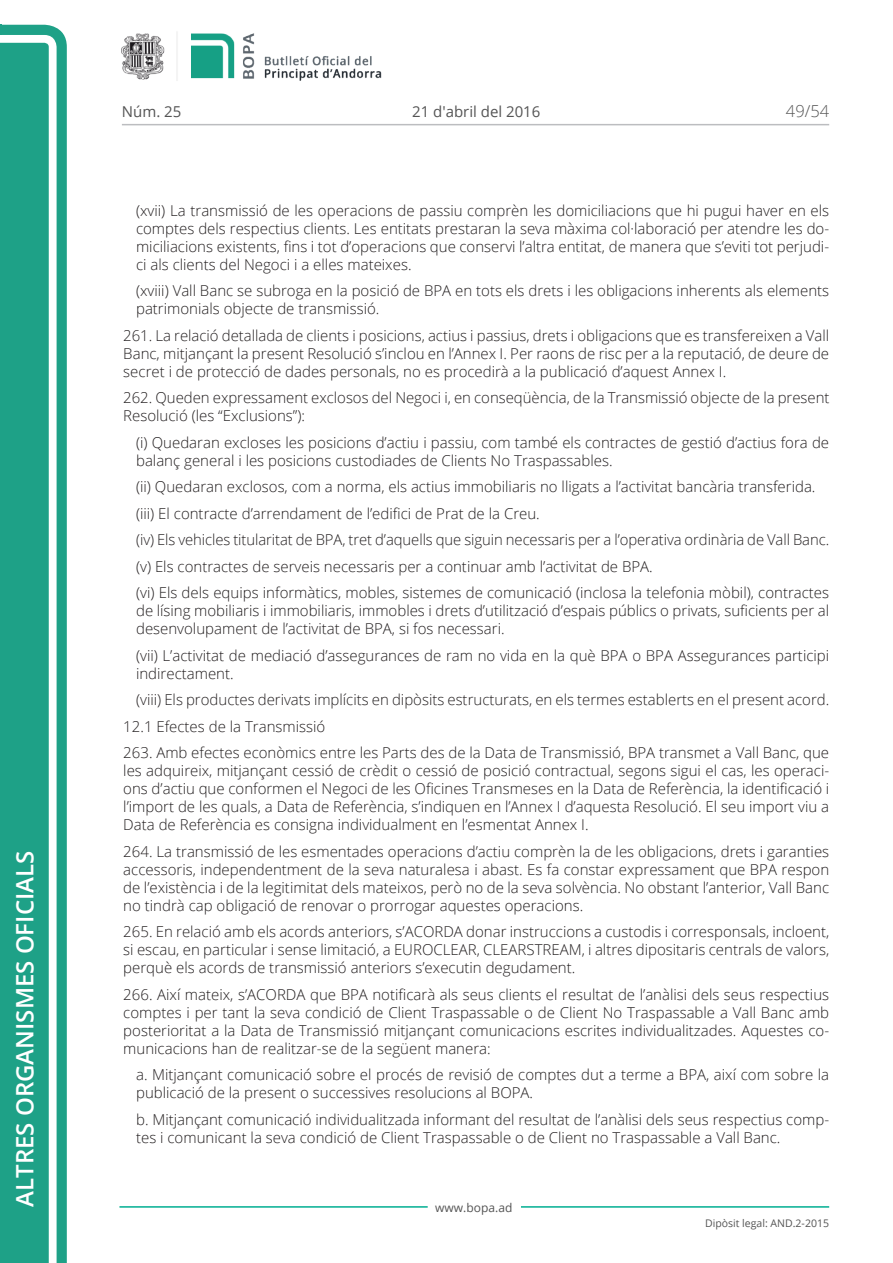
<style>
.page{position:relative;width:893px;height:1263px;background:#fff}
.page>*{position:absolute;margin:0;border:0;box-sizing:border-box;transform-origin:0 0}
.t1{font:600 24px "Open Sans";color:#fff}
.t2{font:300 16.5px "Open Sans";color:#545454}
.Body_text{font:300 15px/18px "Open Sans";color:#231f20;text-align:justify}
.Body_text_i{font:300 15px/18px "Open Sans";color:#231f20}
.t3{font:15px "Open Sans";color:#545454}
.t4{font:12px "Open Sans";color:#545454}
.t5{font:10.5px "Open Sans";color:#545454}
</style>
<div class="page">
<svg style="left:0;top:25px;width:67px;height:1238px;fill:#1ea187"></svg>
<div style="left:0;top:43px;width:49px;height:1220px;background:#1ea187"></div>
<img style="left:122px;top:32px;width:260px;height:49px">
<hr style="left:119px;top:1206px;width:309px;height:2px;background:#00ae91">
<hr style="left:521px;top:1206px;width:308px;height:2px;background:#00ae91">
<hr style="left:122px;top:124px;width:707px;height:1px;background:#bcbdc0">
<h1 class="t1" style="left:8px;top:1207px;width:358px;rotate:-90deg">Altres organismes oficials</h1>
<p class="t3" style="left:122px;top:102px;width:61px">Núm. 25</p>
<p class="t3" style="left:412px;top:102px;width:130px">21 d'abril del 2016</p>
<p class="t2" style="left:786px;top:100px;width:45px">49/54</p>
<p class="Body_text_i" style="left:136px;top:201px;width:695px;text-align:justify">(xvii) La transmissió de les operacions de passiu comprèn les domiciliacions que hi pugui haver en els comptes dels respectius clients. Les entitats prestaran la seva màxima col·laboració per atendre les do&shy;miciliacions existents, fins i tot d’operacions que conservi l’altra entitat, de manera que s’eviti tot perjudi&shy;ci als clients del Negoci i a elles mateixes.</p>
<p class="Body_text_i" style="left:136px;top:281px;width:695px">(xviii) Vall Banc se subroga en la posició de BPA en tots els drets i les obligacions inherents als elements patrimonials objecte de transmissió.</p>
<p class="Body_text" style="left:123px;top:326px;width:707px">261. La relació detallada de clients i posicions, actius i passius, drets i obligacions que es transfereixen a Vall Banc, mitjançant la present Resolució s’inclou en l’Annex I. Per raons de risc per a la reputació, de deure de secret i de protecció de dades personals, no es procedirà a la publicació d’aquest Annex I.</p>
<p class="Body_text" style="left:123px;top:388px;width:708px">262. Queden expressament exclosos del Negoci i, en conseqüència, de la Transmissió objecte de la present<br>Resolució (les “Exclusions”):</p>
<p class="Body_text_i" style="left:136px;top:433px;width:695px">(i) Quedaran excloses les posicions d’actiu i passiu, com també els contractes de gestió d’actius fora de balanç general i les posicions custodiades de Clients No Traspassables.</p>
<p class="Body_text_i" style="left:136px;top:477px;width:681px">(ii) Quedaran exclosos, com a norma, els actius immobiliaris no lligats a l’activitat bancària transferida.</p>
<p class="Body_text_i" style="left:136px;top:504px;width:405px">(iii) El contracte d’arrendament de l’edifici de Prat de la Creu.</p>
<p class="Body_text_i" style="left:136px;top:530px;width:695px">(iv) Els vehicles titularitat de BPA, tret d’aquells que siguin necessaris per a l’operativa ordinària de Vall Banc.</p>
<p class="Body_text_i" style="left:136px;top:557px;width:518px">(v) Els contractes de serveis necessaris per a continuar amb l’activitat de BPA.</p>
<p class="Body_text_i" style="left:136px;top:583px;width:695px;text-align:justify">(vi) Els dels equips informàtics, mobles, sistemes de comunicació (inclosa la telefonia mòbil), contractes de lísing mobiliaris i immobiliaris, immobles i drets d’utilització d’espais públics o privats, suficients per al desenvolupament de l’activitat de BPA, si fos necessari.</p>
<p class="Body_text_i" style="left:136px;top:646px;width:695px">(vii) L’activitat de mediació d’assegurances de ram no vida en la què BPA o BPA Assegurances participi indirectament.</p>
<p class="Body_text_i" style="left:136px;top:690px;width:695px">(viii) Els productes derivats implícits en dipòsits estructurats, en els termes establerts en el present acord.</p>
<p class="Body_text" style="left:123px;top:717px;width:204px">12.1 Efectes de la Transmissió</p>
<p class="Body_text" style="left:123px;top:743px;width:707px">263. Amb efectes econòmics entre les Parts des de la Data de Transmissió, BPA transmet a Vall Banc, que les adquireix, mitjançant cessió de crèdit o cessió de posició contractual, segons sigui el cas, les operaci&shy;ons d’actiu que conformen el Negoci de les Oficines Transmeses en la Data de Referència, la identificació i l’import de les quals, a Data de Referència, s’indiquen en l’Annex I d’aquesta Resolució. El seu import viu a Data de Referència es consigna individualment en l’esmentat Annex I.</p>
<p class="Body_text" style="left:123px;top:842px;width:707px">264. La transmissió de les esmentades operacions d’actiu comprèn la de les obligacions, drets i garanties accessoris, independentment de la seva naturalesa i abast. Es fa constar expressament que BPA respon de l’existència i de la legitimitat dels mateixos, però no de la seva solvència. No obstant l’anterior, Vall Banc no tindrà cap obligació de renovar o prorrogar aquestes operacions.</p>
<p class="Body_text" style="left:123px;top:922px;width:708px">265. En relació amb els acords anteriors, s’ACORDA donar instruccions a custodis i corresponsals, incloent, si escau, en particular i sense limitació, a EUROCLEAR, CLEARSTREAM, i altres dipositaris centrals de valors, perquè els acords de transmissió anteriors s’executin degudament.</p>
<p class="Body_text" style="left:123px;top:985px;width:707px">266. Així mateix, s’ACORDA que BPA notificarà als seus clients el resultat de l’anàlisi dels seus respectius comptes i per tant la seva condició de Client Traspassable o de Client No Traspassable a Vall Banc amb posterioritat a la Data de Transmissió mitjançant comunicacions escrites individualitzades. Aquestes co&shy;municacions han de realitzar-se de la següent manera:</p>
<p class="Body_text_i" style="left:136px;top:1065px;width:695px">a. Mitjançant comunicació sobre el procés de revisió de comptes dut a terme a BPA, així com sobre la publicació de la present o successives resolucions al BOPA.</p>
<p class="Body_text_i" style="left:136px;top:1110px;width:695px">b. Mitjançant comunicació individualitzada informant del resultat de l’anàlisi dels seus respectius comp&shy;tes i comunicant la seva condició de Client Traspassable o de Client no Traspassable a Vall Banc.</p>
<p class="t4" style="left:435px;top:1199px;width:79px">www.bopa.ad</p>
<p class="t5" style="left:705px;top:1216px;width:125px">Dipòsit legal: AND.2-2015</p>
</div>
